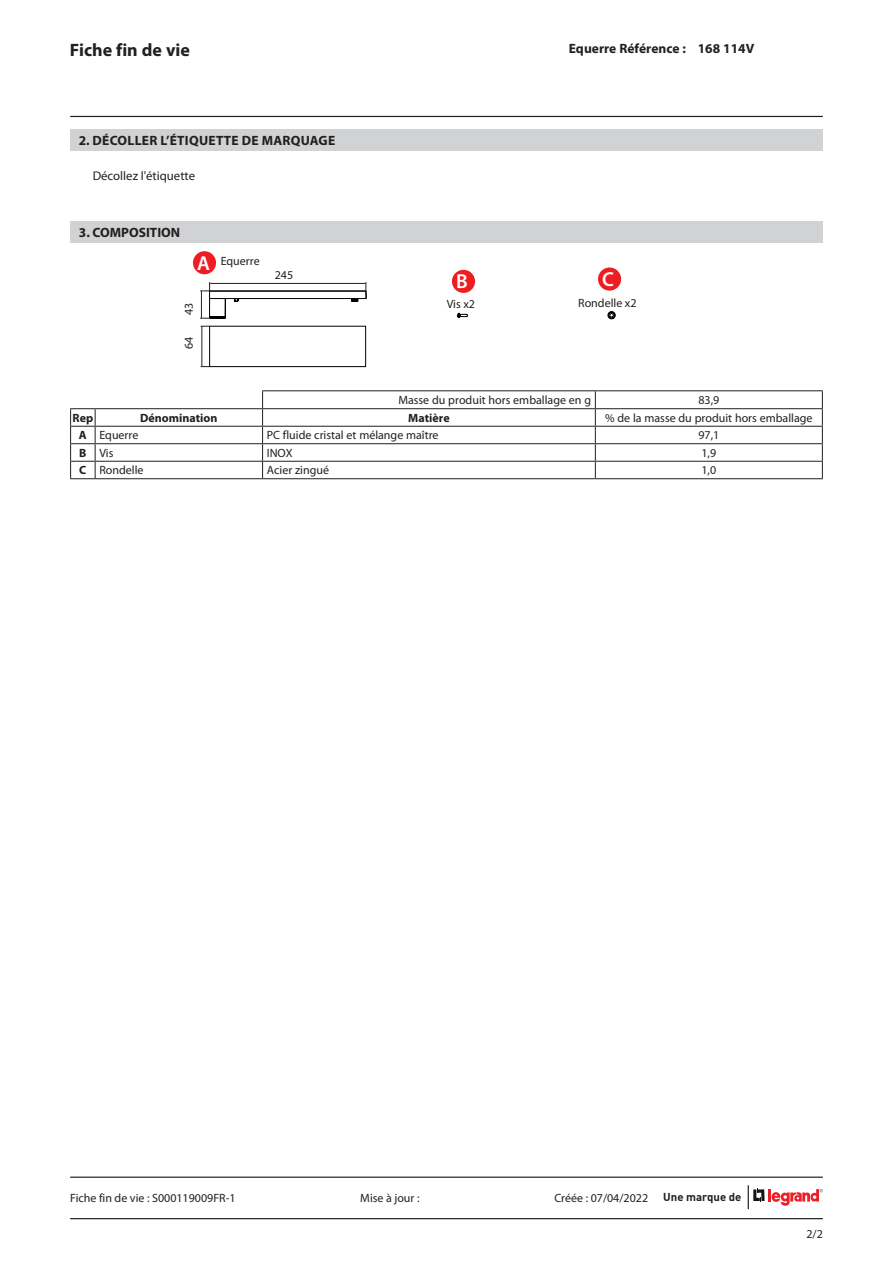
<style>
.page{position:relative;width:893px;height:1263px;background:#fff}
.page>*{position:absolute;margin:0;border:0;box-sizing:border-box;transform-origin:0 0}
.t1{font:600 20.25px "Myriad Pro";color:#fff}
.t2{font:700 18px "Myriad Pro";color:#231f20}
.t3{font:700 13.5px "Myriad Pro";color:#231f20}
.t4{font:700 13.5px "Myriad Pro";letter-spacing:.02em;color:#231f20}
.t5{font:12.75px "Myriad Pro";color:#231f20}
.t6{font:12px "Myriad Pro";color:#231f20}
.t7{font:700 12px "Myriad Pro";color:#231f20}
.t8{font:700 11.4px "DIN Pro";color:#231f20}
</style>
<div class="page">
<hr style="left:70px;top:116px;width:753px;height:1px;background:#231f20">
<hr style="left:70px;top:1218px;width:753px;height:1px;background:#231f20">
<hr style="left:70px;top:1176px;width:753px;height:2px;background:#231f20">
<svg style="left:748px;top:1185px;width:75px;height:24px"></svg>
<hr style="left:595px;top:390px;width:228px;height:1px;background:#231f20">
<hr style="left:95px;top:408px;width:168px;height:1px;background:#231f20">
<hr style="left:263px;top:408px;width:332px;height:1px;background:#231f20">
<hr style="left:595px;top:408px;width:228px;height:1px;background:#231f20">
<hr style="left:95px;top:426px;width:168px;height:1px;background:#231f20">
<hr style="left:263px;top:426px;width:332px;height:1px;background:#231f20">
<hr style="left:595px;top:426px;width:228px;height:1px;background:#231f20">
<hr style="left:95px;top:443px;width:168px;height:1px;background:#231f20">
<hr style="left:263px;top:443px;width:332px;height:1px;background:#231f20">
<hr style="left:595px;top:443px;width:228px;height:1px;background:#231f20">
<hr style="left:95px;top:461px;width:168px;height:1px;background:#231f20">
<hr style="left:263px;top:461px;width:332px;height:1px;background:#231f20">
<hr style="left:595px;top:461px;width:228px;height:1px;background:#231f20">
<svg style="left:822px;top:391px;width:1px;height:87px"></svg>
<hr style="left:95px;top:478px;width:168px;height:1px;background:#231f20">
<hr style="left:263px;top:478px;width:332px;height:1px;background:#231f20">
<hr style="left:595px;top:478px;width:228px;height:1px;background:#231f20">
<svg style="left:595px;top:391px;width:1px;height:87px"></svg>
<svg style="left:70px;top:408px;width:26px;height:71px"></svg>
<hr style="left:262px;top:390px;width:333px;height:1px;background:#231f20">
<svg style="left:262px;top:391px;width:1px;height:87px"></svg>
<div style="left:70px;top:130px;width:753px;height:21px;background:#d1d2d4"></div>
<div style="left:70px;top:221px;width:753px;height:21px;background:#d1d2d4"></div>
<hr style="left:210px;top:298px;width:156px;height:1px;background:#000001">
<hr style="left:210px;top:291px;width:156px;height:1px;background:#000001">
<div style="left:209px;top:326px;width:157px;height:41px;border:1px solid #000001"></div>
<hr style="left:210px;top:283px;width:155px;height:1px;background:#231f20">
<svg style="left:200px;top:282px;width:158px;height:37px"></svg>
<svg style="left:365px;top:282px;width:2px;height:17px"></svg>
<hr style="left:202px;top:327px;width:1px;height:39px;background:#231f20">
<svg style="left:458px;top:313px;width:10px;height:5px"></svg>
<div style="left:608px;top:311px;width:7px;height:8px;border:1px solid #000001;border-radius:50%"></div>
<div style="left:608px;top:312px;width:7px;height:7px;border:2px solid #000001;border-radius:50%"></div>
<div style="left:193px;top:251px;width:23px;height:23px;background:#ee1d23;border-radius:50%"></div>
<div style="left:452px;top:270px;width:23px;height:23px;background:#ee1d23;border-radius:50%"></div>
<div style="left:598px;top:267px;width:23px;height:24px;background:#ee1d23;border-radius:50%"></div>
<h2 class="t2" style="left:70px;top:38px;width:122px">Fiche fin de vie</h2>
<p class="t4" style="left:79px;top:132px;width:258px">2. DÉCOLLER L’ÉTIQUETTE DE MARQUAGE</p>
<p class="t5" style="left:93px;top:168px;width:104px">Décollez l'étiquette</p>
<p class="t3" style="left:79px;top:223px;width:103px">3. COMPOSITION</p>
<p class="t1" style="left:197px;top:250px;width:14px">A</p>
<p class="t6" style="left:221px;top:254px;width:41px">Equerre</p>
<p class="t6" style="left:181px;top:315px;width:14px;rotate:-90deg">43</p>
<p class="t6" style="left:181px;top:349px;width:14px;rotate:-90deg">64</p>
<p class="t6" style="left:275px;top:267px;width:20px">245</p>
<p class="t3" style="left:569px;top:39px;width:187px">Equerre Référence : 168 114V</p>
<p class="t1" style="left:456px;top:268px;width:13px">B</p>
<p class="t1" style="left:602px;top:266px;width:13px">C</p>
<p class="t6" style="left:447px;top:297px;width:30px">Vis x2</p>
<p class="t6" style="left:578px;top:295px;width:60px">Rondelle x2</p>
<p class="t6" style="left:398px;top:393px;width:194px">Masse du produit hors emballage en g</p>
<p class="t6" style="left:698px;top:393px;width:22px">83,9</p>
<p class="t7" style="left:73px;top:410px;width:22px">Rep</p>
<p class="t7" style="left:140px;top:410px;width:79px">Dénomination</p>
<p class="t7" style="left:408px;top:410px;width:43px">Matière</p>
<p class="t6" style="left:605px;top:410px;width:209px">% de la masse du produit hors emballage</p>
<p class="t7" style="left:79px;top:428px;width:9px">A</p>
<p class="t6" style="left:99px;top:428px;width:41px">Equerre</p>
<p class="t6" style="left:267px;top:428px;width:173px">PC fluide cristal et mélange maître</p>
<p class="t6" style="left:698px;top:428px;width:22px">97,1</p>
<p class="t7" style="left:79px;top:445px;width:9px">B</p>
<p class="t6" style="left:99px;top:446px;width:16px">Vis</p>
<p class="t6" style="left:267px;top:446px;width:27px">INOX</p>
<p class="t6" style="left:701px;top:446px;width:16px">1,9</p>
<p class="t7" style="left:79px;top:463px;width:9px">C</p>
<p class="t6" style="left:99px;top:463px;width:46px">Rondelle</p>
<p class="t6" style="left:267px;top:463px;width:64px">Acier zingué</p>
<p class="t6" style="left:701px;top:463px;width:16px">1,0</p>
<p class="t6" style="left:70px;top:1191px;width:167px">Fiche fin de vie : S000119009FR-1</p>
<p class="t6" style="left:360px;top:1191px;width:61px">Mise à jour :</p>
<p class="t6" style="left:554px;top:1191px;width:95px">Créée : 07/04/2022</p>
<p class="t8" style="left:663px;top:1187px;width:80px">Une marque de</p>
<p class="t6" style="left:806px;top:1226px;width:18px">2/2</p>
</div>
